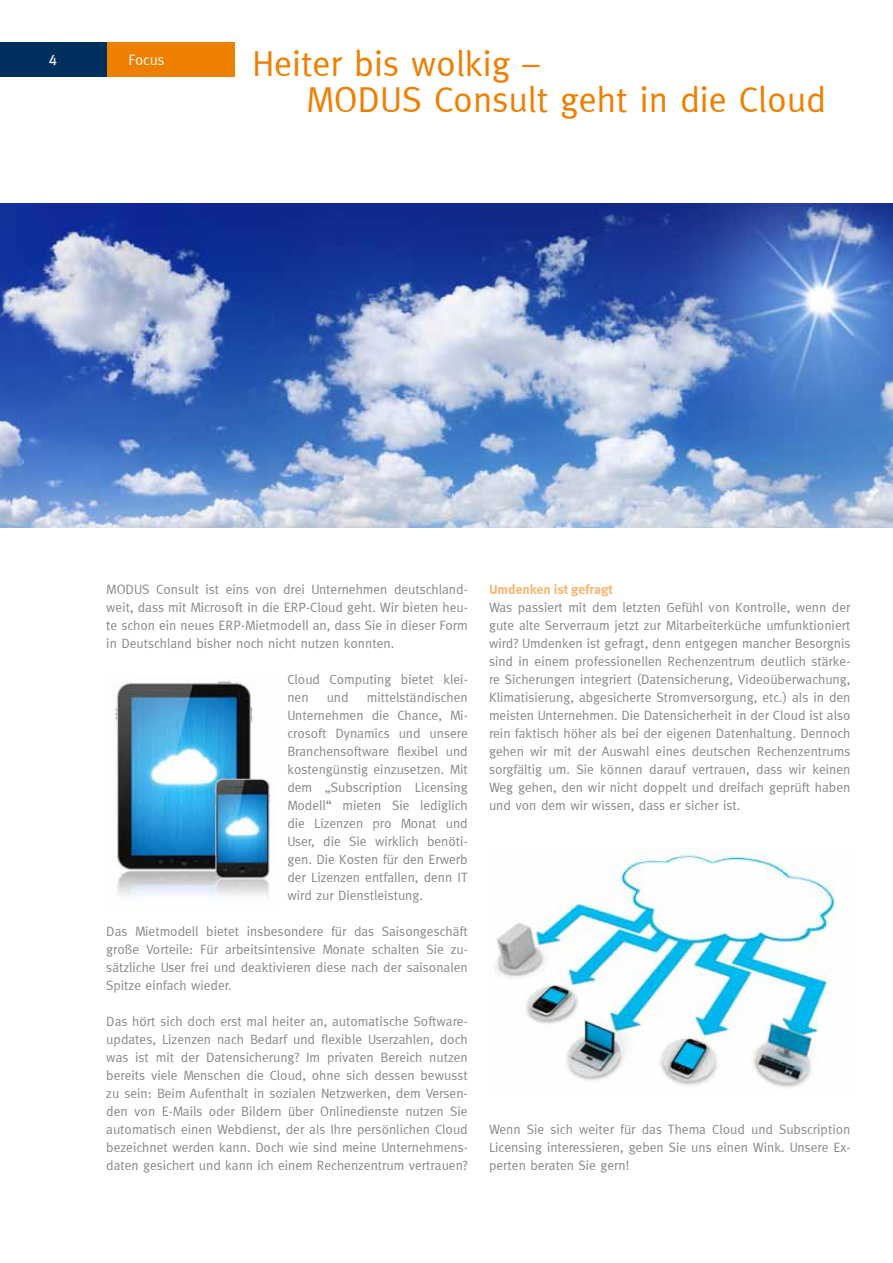
<style>
.page{position:relative;width:893px;height:1263px;background:#fff}
.page>*{position:absolute;margin:0;border:0;box-sizing:border-box;transform-origin:0 0}
.t1{font:36px/36px "Meta";color:#ee7f00}
.t2{font:15px "Meta";color:#fff}
.t3{font:15px "Meta Book LF";color:#fff}
.t4{font:13.5px/18px "Meta";color:#87888a;text-align:justify}
.t5{font:700 13.5px "Meta";color:#f7b570}
</style>
<div class="page">
<div style="left:0;top:43px;width:106px;height:34px;background:#00305e"></div>
<div style="left:107px;top:43px;width:128px;height:34px;background:#ee7f00"></div>
<img style="left:0;top:203px;width:893px;height:324px">
<img style="left:495px;top:848px;width:341px;height:240px">
<img style="left:115px;top:681px;width:160px;height:218px">
<p class="t3" style="left:49px;top:51px;width:10px">4</p>
<p class="t2" style="left:129px;top:51px;width:37px">Focus</p>
<h1 class="t1" style="left:306px;top:45px;width:521px;text-indent:-54px">Heiter bis wolkig –<br>MODUS Consult geht in die Cloud</h1>
<p class="t4" style="left:106px;top:580px;width:363px">MODUS Consult ist eins von drei Unternehmen deutschland&shy;weit, dass mit Microsoft in die ERP-Cloud geht. Wir bieten heu&shy;te schon ein neues ERP-Mietmodell an, dass Sie in dieser Form in Deutschland bisher noch nicht nutzen konnten.</p>
<p class="t4" style="left:287px;top:670px;width:182px">Cloud Computing bietet klei&shy;nen</p>
<p class="t4" style="left:287px;top:688px;width:182px;text-indent:79px">mittelständischen Unternehmen die Chance, Mi&shy;crosoft Dynamics und unsere Branchensoftware flexibel und kostengünstig einzusetzen. Mit dem „Subscription Licensing Modell“ mieten Sie lediglich die Lizenzen pro Monat und User, die Sie wirklich benöti&shy;gen. Die Kosten für den Erwerb der Lizenzen entfallen, denn IT wird zur Dienstleistung.</p>
<p class="t4" style="left:106px;top:922px;width:363px">Das Mietmodell bietet insbesondere für das Saisongeschäft große Vorteile: Für arbeitsintensive Monate schalten Sie zu&shy;sätzliche User frei und deaktivieren diese nach der saisonalen Spitze einfach wieder.</p>
<p class="t4" style="left:106px;top:1012px;width:363px">Das hört sich doch erst mal heiter an, automatische Software&shy;updates, Lizenzen nach Bedarf und flexible Userzahlen, doch was ist mit der Datensicherung? Im privaten Bereich nutzen bereits viele Menschen die Cloud, ohne sich dessen bewusst zu sein: Beim Aufenthalt in sozialen Netzwerken, dem Versen&shy;den von E-Mails oder Bildern über Onlinedienste nutzen Sie automatisch einen Webdienst, der als Ihre persönlichen Cloud bezeichnet werden kann. Doch wie sind meine Unternehmens&shy;daten gesichert und kann ich einem Rechenzentrum vertrauen?</p>
<p class="t4" style="left:327px;top:688px;width:23px">und</p>
<p class="t5" style="left:489px;top:581px;width:126px">Umdenken ist gefragt</p>
<p class="t4" style="left:489px;top:598px;width:363px">Was passiert mit dem letzten Gefühl von Kontrolle, wenn der gute alte Serverraum jetzt zur Mitarbeiterküche umfunktioniert wird? Umdenken ist gefragt, denn entgegen mancher Besorgnis sind in einem professionellen Rechenzentrum deutlich stärke&shy;re Sicherungen integriert (Datensicherung, Videoüberwachung, Klimatisierung, abgesicherte Stromversorgung, etc.) als in den meisten Unternehmen. Die Datensicherheit in der Cloud ist also rein faktisch höher als bei der eigenen Datenhaltung. Dennoch gehen wir mit der Auswahl eines deutschen Rechenzentrums sorgfältig um. Sie können darauf vertrauen, dass wir keinen Weg gehen, den wir nicht doppelt und dreifach geprüft haben und von dem wir wissen, dass er sicher ist.</p>
<p class="t4" style="left:489px;top:1120px;width:363px">Wenn Sie sich weiter für das Thema Cloud und Subscription Licensing interessieren, geben Sie uns einen Wink. Unsere Ex&shy;perten beraten Sie gern!</p>
</div>
